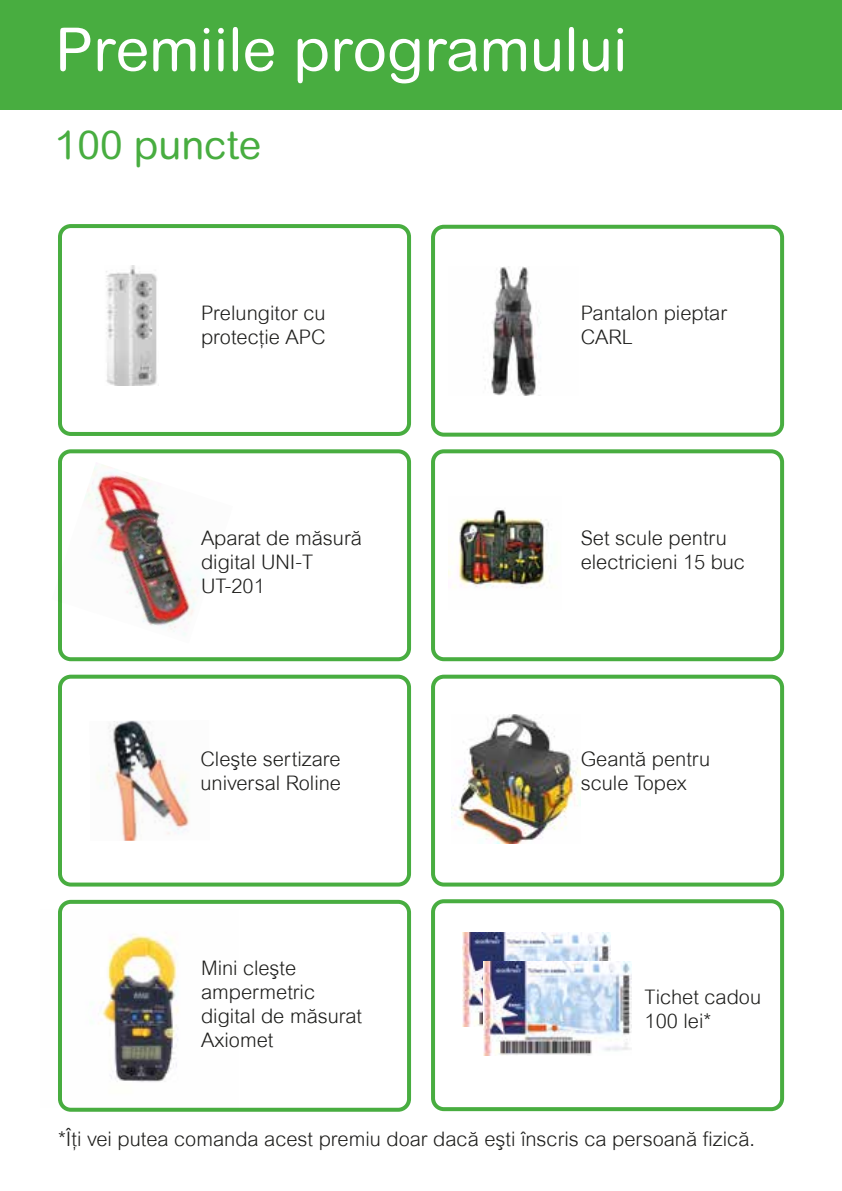
<style>
.page{position:relative;width:842px;height:1191px;background:#fff}
.page>*{position:absolute;margin:0;border:0;box-sizing:border-box;transform-origin:0 0}
.t1{font:60px "Arial Rounded MT Pro";color:#fff}
.t2{font:40px "Arial Rounded MT Pro";color:#48ad40}
.t3{font:20px/24px "Arial MT Std Light RO";color:#1d1d1b}
</style>
<div class="page">
<div style="left:0;top:0;width:842px;height:109px;background:#48ad40"></div>
<div style="left:58px;top:224px;width:353px;height:212px;border:4px solid #48ad40;border-radius:11px"></div>
<div style="left:431px;top:225px;width:353px;height:211px;border:4px solid #48ad40;border-radius:11px"></div>
<div style="left:58px;top:449px;width:353px;height:212px;border:4px solid #48ad40;border-radius:11px"></div>
<div style="left:431px;top:449px;width:353px;height:212px;border:4px solid #48ad40;border-radius:11px"></div>
<div style="left:58px;top:674px;width:353px;height:212px;border:4px solid #48ad40;border-radius:11px"></div>
<div style="left:431px;top:674px;width:353px;height:212px;border:4px solid #48ad40;border-radius:11px"></div>
<div style="left:58px;top:900px;width:353px;height:211px;border:4px solid #48ad40;border-radius:11px"></div>
<div style="left:431px;top:899px;width:353px;height:212px;border:4px solid #48ad40;border-radius:11px"></div>
<img style="left:106px;top:265px;width:51px;height:120px">
<img style="left:491px;top:266px;width:50px;height:129px">
<img style="left:58px;top:462px;width:146px;height:181px">
<img style="left:449px;top:509px;width:103px;height:79px">
<img style="left:97px;top:720px;width:93px;height:121px">
<img style="left:452px;top:714px;width:129px;height:129px">
<img style="left:58px;top:909px;width:181px;height:198px">
<img style="left:463px;top:932px;width:148px;height:94px">
<img style="left:483px;top:961px;width:149px;height:94px">
<h1 class="t1" style="left:55px;top:14px;width:574px">Premiile programului</h1>
<h2 class="t2" style="left:55px;top:122px;width:208px">100 puncte</h2>
<p class="t3" style="left:201px;top:301px;width:126px">Prelungitor cu protecţie APC</p>
<p class="t3" style="left:581px;top:301px;width:148px">Pantalon pieptar<br>CARL</p>
<p class="t3" style="left:201px;top:526px;width:162px">Aparat de măsură digital UNI-T<br>UT-201</p>
<p class="t3" style="left:581px;top:526px;width:166px">Set scule pentru electricieni 15 buc</p>
<p class="t3" style="left:200px;top:747px;width:142px">Cleşte sertizare universal Roline</p>
<p class="t3" style="left:581px;top:747px;width:131px">Geantă pentru scule Topex</p>
<p class="t3" style="left:201px;top:956px;width:162px">Mini cleşte ampermetric digital de măsurat<br>Axiomet</p>
<p class="t3" style="left:645px;top:985px;width:118px">Tichet cadou<br>100 lei*</p>
<p class="t3" style="left:58px;top:1127px;width:698px">*Îţi vei putea comanda acest premiu doar dacă eşti înscris ca persoană fizică.</p>
</div>
